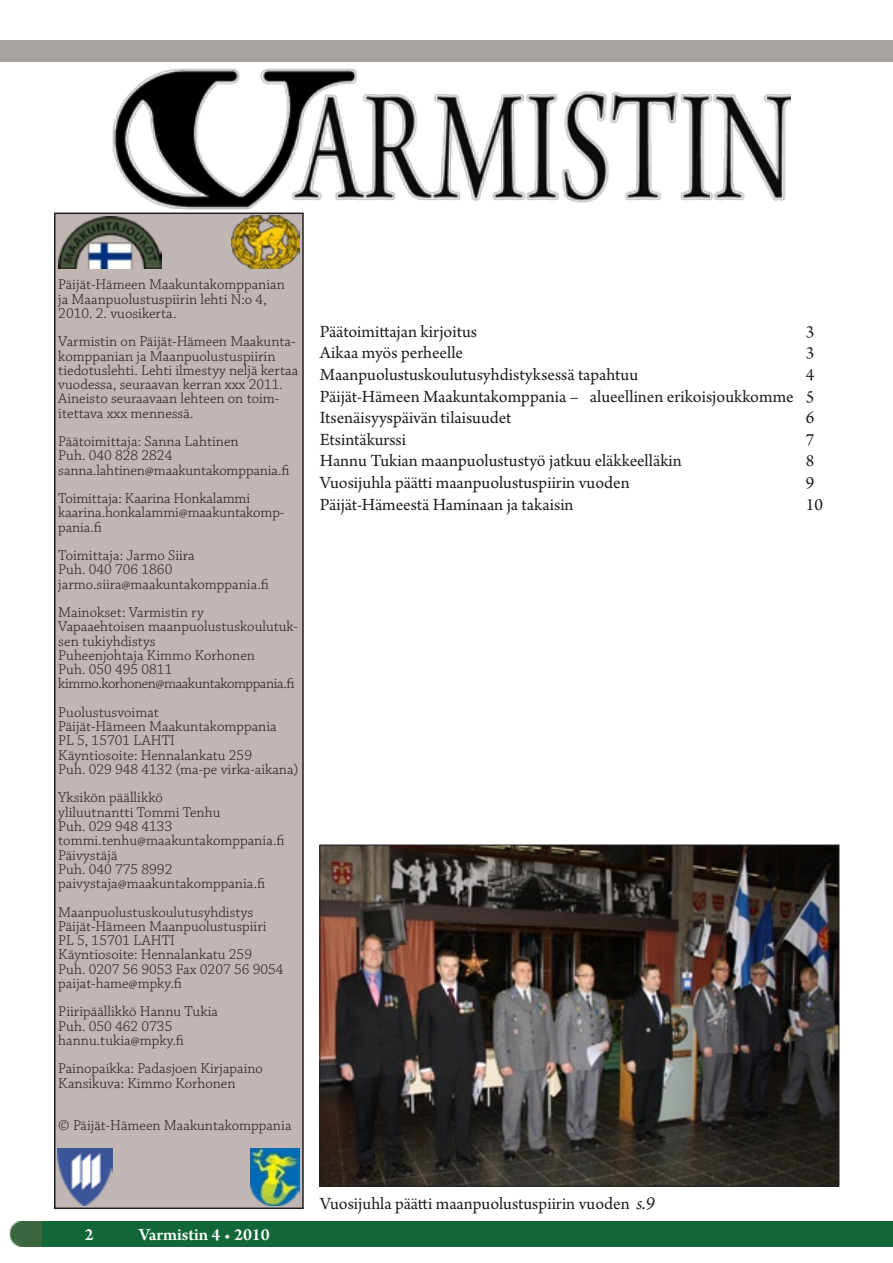
<style>
.page{position:relative;width:893px;height:1263px;background:#fff}
.page>*{position:absolute;margin:0;border:0;box-sizing:border-box;transform-origin:0 0}
.t1{font:18px/21.6px "Arno Pro";color:#231f20;text-align:justify}
.t2{font:600 18px "Arno Pro";color:#fff}
.t3{font:300 15px/14.2px "Chaparral Pro";color:#231f20}
.s1{font-weight:400;font-style:italic;color:#fdfdfd}
.s2{font-style:italic;font-size:19.5px}
</style>
<div class="page">
<img style="left:9px;top:1221px;width:34px;height:26px">
<div style="left:43px;top:1221px;width:850px;height:26px;background:#126739"></div>
<div style="left:0;top:40px;width:893px;height:21px;background:#a7a2a0"></div>
<div style="left:55px;top:213px;width:248px;height:995px;background:#c0b6b3"></div>
<div style="left:54px;top:213px;width:250px;height:996px;border:2px solid #231f20"></div>
<img style="left:232px;top:216px;width:67px;height:52px">
<img style="left:58px;top:216px;width:103px;height:53px">
<img style="left:57px;top:1148px;width:55px;height:58px">
<img style="left:250px;top:1148px;width:49px;height:58px">
<img style="left:105px;top:61px;width:686px;height:154px">
<img style="left:322px;top:847px;width:515px;height:337px">
<p class="t3" style="left:58px;top:278px;width:228px">Päijät-Hämeen Maakuntakomppanian ja Maanpuolustuspiirin lehti N:o 4,<br>2010. 2. vuosikerta.</p>
<p class="t3" style="left:58px;top:335px;width:241px">Varmistin on Päijät-Hämeen Maakunta&shy;komppanian ja Maanpuolustuspiirin tiedotuslehti. Lehti ilmestyy neljä kertaa vuodessa, seuraavan kerran xxx 2011.<br>Aineisto seuraavaan lehteen on toim&shy;itettava xxx mennessä.</p>
<p class="t3" style="left:58px;top:435px;width:233px">Päätoimittaja: Sanna Lahtinen<br>Puh. 040 828 2824 sanna.lahtinen@maakuntakomppania.fi</p>
<p class="t3" style="left:58px;top:492px;width:227px">Toimittaja: Kaarina Honkalammi kaarina.honkalammi@maakuntakomp&shy;pania.fi</p>
<p class="t3" style="left:58px;top:549px;width:212px">Toimittaja: Jarmo Siira<br>Puh. 040 706 1860 jarmo.siira@maakuntakomppania.fi</p>
<p class="t3" style="left:58px;top:606px;width:241px">Mainokset: Varmistin ry<br>Vapaaehtoisen maanpuolustuskoulutuk&shy;sen tukiyhdistys<br>Puheenjohtaja Kimmo Korhonen<br>Puh. 050 495 0811 kimmo.korhonen@maakuntakomppania.fi</p>
<p class="t3" style="left:58px;top:706px;width:241px">Puolustusvoimat<br>Päijät-Hämeen Maakuntakomppania<br>PL 5, 15701 LAHTI<br>Käyntiosoite: Hennalankatu 259<br>Puh. 029 948 4132 (ma-pe virka-aikana)</p>
<p class="t3" style="left:58px;top:791px;width:228px">Yksikön päällikkö<br>yliluutnantti Tommi Tenhu<br>Puh. 029 948 4133 tommi.tenhu@maakuntakomppania.fi<br>Päivystäjä<br>Puh. 040 775 8992 paivystaja@maakuntakomppania.fi</p>
<p class="t3" style="left:58px;top:905px;width:227px">Maanpuolustuskoulutusyhdistys<br>Päijät-Hämeen Maanpuolustuspiiri<br>PL 5, 15701 LAHTI<br>Käyntiosoite: Hennalankatu 259<br>Puh. 0207 56 9053 Fax 0207 56 9054 paijat-hame@mpky.fi</p>
<p class="t3" style="left:58px;top:1005px;width:161px">Piiripäällikkö Hannu Tukia<br>Puh. 050 462 0735 hannu.tukia@mpky.fi</p>
<p class="t3" style="left:58px;top:1062px;width:206px">Painopaikka: Padasjoen Kirjapaino<br>Kansikuva: Kimmo Korhonen</p>
<p class="t3" style="left:58px;top:1119px;width:235px">© Päijät-Hämeen Maakuntakomppania</p>
<p class="t1" style="left:320px;top:322px;width:159px">Päätoimittajan kirjoitus</p>
<p class="t1" style="left:806px;top:322px;width:10px">3</p>
<p class="t1" style="left:320px;top:343px;width:145px">Aikaa myös perheelle</p>
<p class="t1" style="left:806px;top:343px;width:10px">3</p>
<p class="t1" style="left:320px;top:365px;width:320px">Maanpuolustuskoulutusyhdistyksessä tapahtuu</p>
<p class="t1" style="left:320px;top:365px;width:496px;text-indent:486px">4<br>Päijät-Hämeen Maakuntakomppania – alueellinen erikoisjoukkomme 5<br>Itsenäisyyspäivän tilaisuudet</p>
<p class="t1" style="left:806px;top:408px;width:10px">6</p>
<p class="t1" style="left:320px;top:430px;width:88px">Etsintäkurssi</p>
<p class="t1" style="left:806px;top:430px;width:10px">7</p>
<p class="t1" style="left:320px;top:451px;width:363px">Hannu Tukian maanpuolustustyö jatkuu eläkkeelläkin</p>
<p class="t1" style="left:806px;top:451px;width:10px">8</p>
<p class="t1" style="left:320px;top:473px;width:311px">Vuosijuhla päätti maanpuolustuspiirin vuoden</p>
<p class="t1" style="left:806px;top:473px;width:10px">9</p>
<p class="t1" style="left:320px;top:494px;width:255px">Päijät-Hämeestä Haminaan ja takaisin</p>
<p class="t1" style="left:806px;top:494px;width:19px">10</p>
<p class="t2" style="left:85px;top:1224px;width:10px">2</p>
<p class="t2" style="left:139px;top:1224px;width:132px">Varmistin 4 <span class="s1">•</span> 2010</p>
<p class="t1" style="left:320px;top:1193px;width:337px">Vuosijuhla päätti maanpuolustuspiirin vuoden <span class="s2">s.9</span></p>
</div>
